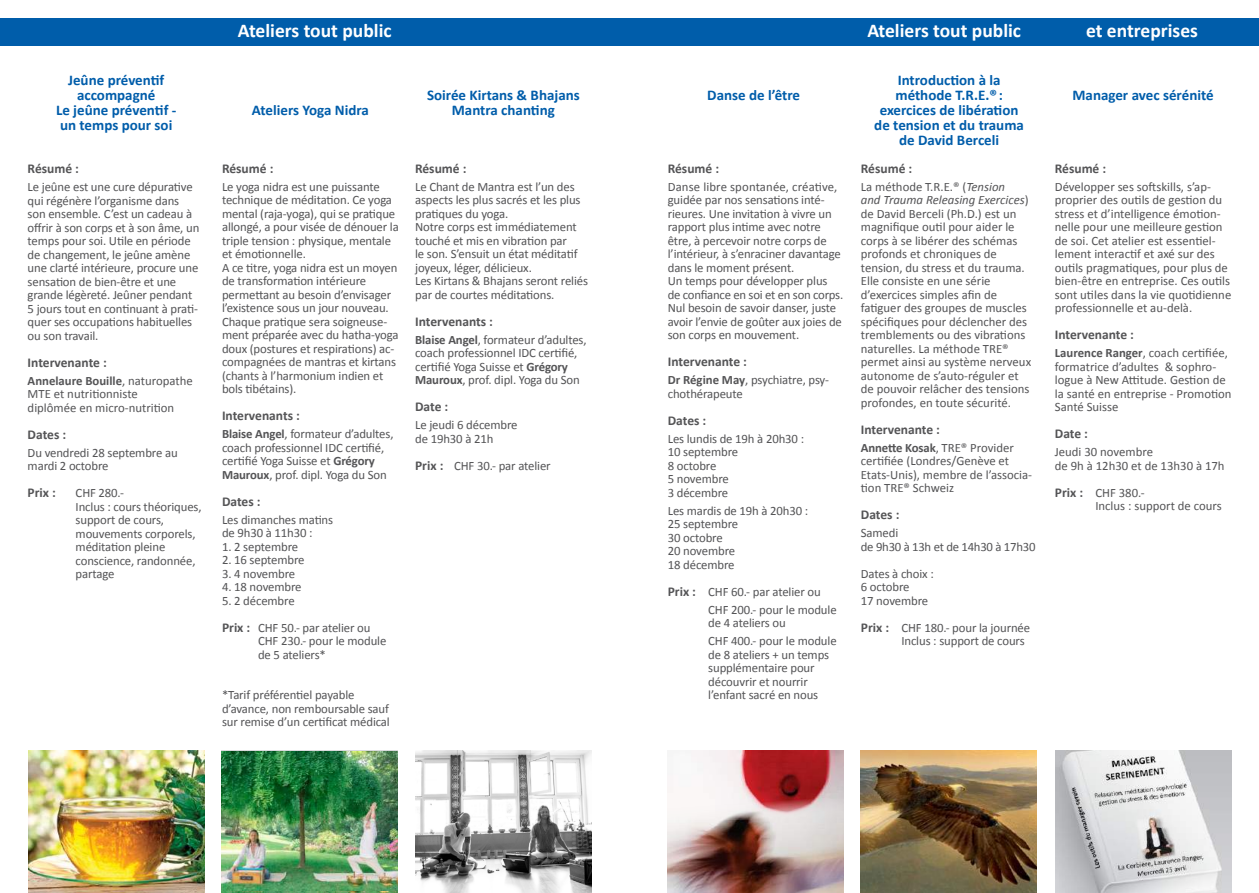
<style>
.page{position:relative;width:1259px;height:893px;background:#fff}
.page>*{position:absolute;margin:0;border:0;box-sizing:border-box;transform-origin:0 0}
.t1{font:700 19.5px "Calibri";color:#fff}
.t2{font:700 14.85px/15px "Calibri";color:#005daa;text-align:center}
.t3{font:700 13.5px "Calibri";color:#545456}
.t4{font:12.75px/13.5px "Calibri";letter-spacing:-.01em;color:#545456}
.s1{font-weight:700}
.s2{font-weight:700;font-size:13.5px}
.s3{font-style:italic}
</style>
<div class="page">
<div style="left:629px;top:18px;width:630px;height:27px;background:#005daa"></div>
<div style="left:0;top:18px;width:629px;height:28px;background:#005daa"></div>
<div style="left:1244px;top:18px;width:15px;height:28px;background:#005daa"></div>
<img style="left:415px;top:750px;width:176px;height:143px">
<img style="left:221px;top:890px;width:176px;height:3px">
<img style="left:221px;top:752px;width:176px;height:138px">
<img style="left:668px;top:820px;width:176px;height:73px">
<img style="left:861px;top:750px;width:176px;height:143px">
<img style="left:668px;top:750px;width:176px;height:70px">
<img style="left:1055px;top:750px;width:176px;height:143px">
<img style="left:28px;top:750px;width:177px;height:143px">
<p class="t2" style="left:56px;top:73px;width:122px">Jeûne préventif accompagné<br>Le jeûne préventif - un temps pour soi</p>
<p class="t3" style="left:28px;top:160px;width:53px">Résumé :</p>
<p class="t4" style="left:28px;top:180px;width:173px">Le jeûne est une cure dépurative qui régénère l’organisme dans son ensemble. C’est un cadeau à offrir à son corps et à son âme, un temps pour soi. Utile en période de changement, le jeûne amène une clarté intérieure, procure une sensation de bien-être et une grande légèreté. Jeûner pendant<br>5 jours tout en continuant à prati&shy;quer ses occupations habituelles ou son travail.</p>
<p class="t3" style="left:28px;top:354px;width:81px">Intervenante :</p>
<p class="t4" style="left:28px;top:374px;width:167px"><span class="s1">Annelaure Bouille</span>, naturopathe<br>MTE et nutritionniste<br>diplômée en micro-nutrition</p>
<p class="t3" style="left:28px;top:426px;width:40px">Dates :</p>
<p class="t4" style="left:28px;top:446px;width:152px">Du vendredi 28 septembre au mardi 2 octobre</p>
<p class="t3" style="left:28px;top:484px;width:30px">Prix :</p>
<p class="t4" style="left:76px;top:486px;width:127px">CHF 280.-<br>Inclus : cours théoriques, support de cours, mouvements corporels, méditation pleine conscience, randonnée, partage</p>
<h1 class="t1" style="left:238px;top:18px;width:155px">Ateliers tout public</h1>
<h1 class="t1" style="left:867px;top:18px;width:155px">Ateliers tout public</h1>
<p class="t2" style="left:252px;top:103px;width:118px">Ateliers Yoga Nidra</p>
<p class="t2" style="left:427px;top:88px;width:154px">Soirée Kirtans &amp; Bhajans<br>Mantra chanting</p>
<p class="t3" style="left:222px;top:160px;width:53px">Résumé :</p>
<p class="t4" style="left:222px;top:180px;width:178px">Le yoga nidra est une puissante technique de méditation. Ce yoga mental (raja-yoga), qui se pratique allongé, a pour visée de dénouer la triple tension : physique, mentale et émotionnelle.<br>A ce titre, yoga nidra est un moyen de transformation intérieure permettant au besoin d’envisager l’existence sous un jour nouveau.<br>Chaque pratique sera soigneuse&shy;ment préparée avec du hatha-yoga doux (postures et respirations) ac&shy;compagnées de mantras et kirtans (chants à l’harmonium indien et bols tibétains).</p>
<p class="t3" style="left:222px;top:407px;width:79px">Intervenants :</p>
<p class="t4" style="left:222px;top:427px;width:173px"><span class="s1">Blaise Angel</span>, formateur d’adultes, coach professionnel IDC certifié, certifié Yoga Suisse et <span class="s1">Grégory Mauroux</span>, prof. dipl. Yoga du Son</p>
<p class="t3" style="left:222px;top:493px;width:40px">Dates :</p>
<p class="t4" style="left:222px;top:513px;width:113px">Les dimanches matins de 9h30 à 11h30 :</p>
<p class="t4" style="left:222px;top:540px;width:78px">1. 2 septembre</p>
<p class="t4" style="left:222px;top:553px;width:84px">2. 16 septembre</p>
<p class="t4" style="left:222px;top:567px;width:75px">3. 4 novembre</p>
<p class="t4" style="left:222px;top:580px;width:81px">4. 18 novembre</p>
<p class="t4" style="left:222px;top:587px;width:150px;line-height:27px">5. 2 décembre<br><span class="s2">Prix :</span> CHF 50.- par atelier ou</p>
<p class="t4" style="left:258px;top:634px;width:130px">CHF 230.- pour le module de 5 ateliers*</p>
<p class="t4" style="left:222px;top:688px;width:169px">*Tarif préférentiel payable d’avance, non remboursable sauf sur remise d’un certificat médical</p>
<p class="t3" style="left:415px;top:160px;width:53px">Résumé :</p>
<p class="t4" style="left:415px;top:180px;width:174px">Le Chant de Mantra est l’un des aspects les plus sacrés et les plus pratiques du yoga.<br>Notre corps est immédiatement touché et mis en vibration par<br>le son. S’ensuit un état méditatif joyeux, léger, délicieux.<br>Les Kirtans &amp; Bhajans seront reliés par de courtes méditations.</p>
<p class="t3" style="left:415px;top:313px;width:79px">Intervenants :</p>
<p class="t4" style="left:415px;top:333px;width:173px"><span class="s1">Blaise Angel</span>, formateur d’adultes, coach professionnel IDC certifié, certifié Yoga Suisse et <span class="s1">Grégory Mauroux</span>, prof. dipl. Yoga du Son</p>
<p class="t3" style="left:415px;top:398px;width:35px">Date :</p>
<p class="t4" style="left:415px;top:418px;width:104px">Le jeudi 6 décembre de 19h30 à 21h</p>
<p class="t4" style="left:415px;top:459px;width:137px"><span class="s2">Prix :</span> CHF 30.- par atelier</p>
<p class="t2" style="left:707px;top:88px;width:94px">Danse de l’être</p>
<p class="t3" style="left:668px;top:160px;width:53px">Résumé :</p>
<p class="t4" style="left:668px;top:180px;width:177px">Danse libre spontanée, créative, guidée par nos sensations inté&shy;rieures. Une invitation à vivre un rapport plus intime avec notre être, à percevoir notre corps de l’intérieur, à s’enraciner davantage dans le moment présent.<br>Un temps pour développer plus de confiance en soi et en son corps.<br>Nul besoin de savoir danser, juste avoir l’envie de goûter aux joies de son corps en mouvement.</p>
<p class="t3" style="left:668px;top:353px;width:81px">Intervenante :</p>
<p class="t4" style="left:668px;top:373px;width:163px"><span class="s1">Dr Régine May</span>, psychiatre, psy&shy;chothérapeute</p>
<p class="t3" style="left:668px;top:412px;width:40px">Dates :</p>
<p class="t4" style="left:668px;top:432px;width:138px">Les lundis de 19h à 20h30 :<br>10 septembre<br>8 octobre<br>5 novembre<br>3 décembre</p>
<p class="t4" style="left:668px;top:504px;width:142px">Les mardis de 19h à 20h30 :<br>25 septembre<br>30 octobre<br>20 novembre<br>18 décembre</p>
<p class="t4" style="left:708px;top:583px;width:130px;line-height:18px;text-indent:-40px"><span class="s2">Prix :</span> CHF 60.- par atelier ou<br>CHF 200.- pour le module</p>
<p class="t4" style="left:708px;top:614px;width:130px;line-height:18px">de 4 ateliers ou<br>CHF 400.- pour le module</p>
<p class="t4" style="left:708px;top:648px;width:122px">de 8 ateliers + un temps supplémentaire pour découvrir et nourrir l’enfant sacré en nous</p>
<p class="t2" style="left:874px;top:73px;width:151px">Introduction à la méthode T.R.E.® : exercices de libération de tension et du trauma de David Berceli</p>
<p class="t3" style="left:861px;top:160px;width:53px">Résumé :</p>
<p class="t4" style="left:861px;top:180px;width:172px">La méthode T.R.E.® (<span class="s3">Tension<br>and Trauma Releasing Exercices</span>) de David Berceli (Ph.D.) est un magnifique outil pour aider le corps à se libérer des schémas profonds et chroniques de tension, du stress et du trauma.<br>Elle consiste en une série d’exercices simples afin de fatiguer des groupes de muscles spécifiques pour déclencher des tremblements ou des vibrations naturelles. La méthode TRE® permet ainsi au système nerveux autonome de s’auto-réguler et de pouvoir relâcher des tensions profondes, en toute sécurité.</p>
<p class="t3" style="left:861px;top:421px;width:81px">Intervenante :</p>
<p class="t4" style="left:861px;top:441px;width:173px"><span class="s1">Annette Kosak</span>, TRE® Provider certifiée (Londres/Genève et<br>Etats-Unis), membre de l’associa&shy;tion TRE® Schweiz</p>
<p class="t3" style="left:861px;top:506px;width:40px">Dates :</p>
<p class="t4" style="left:861px;top:526px;width:176px">Samedi<br>de 9h30 à 13h et de 14h30 à 17h30</p>
<p class="t4" style="left:861px;top:567px;width:74px">Dates à choix :<br>6 octobre<br>17 novembre</p>
<p class="t4" style="left:901px;top:621px;width:130px;text-indent:-40px"><span class="s2">Prix :</span> CHF 180.- pour la journée<br>Inclus : support de cours</p>
<h1 class="t1" style="left:1086px;top:18px;width:113px">et entreprises</h1>
<p class="t2" style="left:1072px;top:88px;width:143px">Manager avec sérénité</p>
<p class="t3" style="left:1054px;top:160px;width:53px">Résumé :</p>
<p class="t4" style="left:1054px;top:180px;width:178px">Développer ses softskills, s’ap&shy;proprier des outils de gestion du stress et d’intelligence émotion&shy;nelle pour une meilleure gestion de soi. Cet atelier est essentiel&shy;lement interactif et axé sur des outils pragmatiques, pour plus de bien-être en entreprise. Ces outils sont utiles dans la vie quotidienne professionnelle et au-delà.</p>
<p class="t3" style="left:1054px;top:326px;width:81px">Intervenante :</p>
<p class="t4" style="left:1054px;top:346px;width:178px"><span class="s1">Laurence Ranger</span>, coach certifiée, formatrice d’adultes &amp; sophro&shy;logue à New Attitude. Gestion de la santé en entreprise - Promotion<br>Santé Suisse</p>
<p class="t3" style="left:1054px;top:425px;width:35px">Date :</p>
<p class="t4" style="left:1054px;top:445px;width:171px">Jeudi 30 novembre<br>de 9h à 12h30 et de 13h30 à 17h</p>
<p class="t4" style="left:1095px;top:486px;width:128px;text-indent:-40px"><span class="s2">Prix :</span> CHF 380.-<br>Inclus : support de cours</p>
</div>
